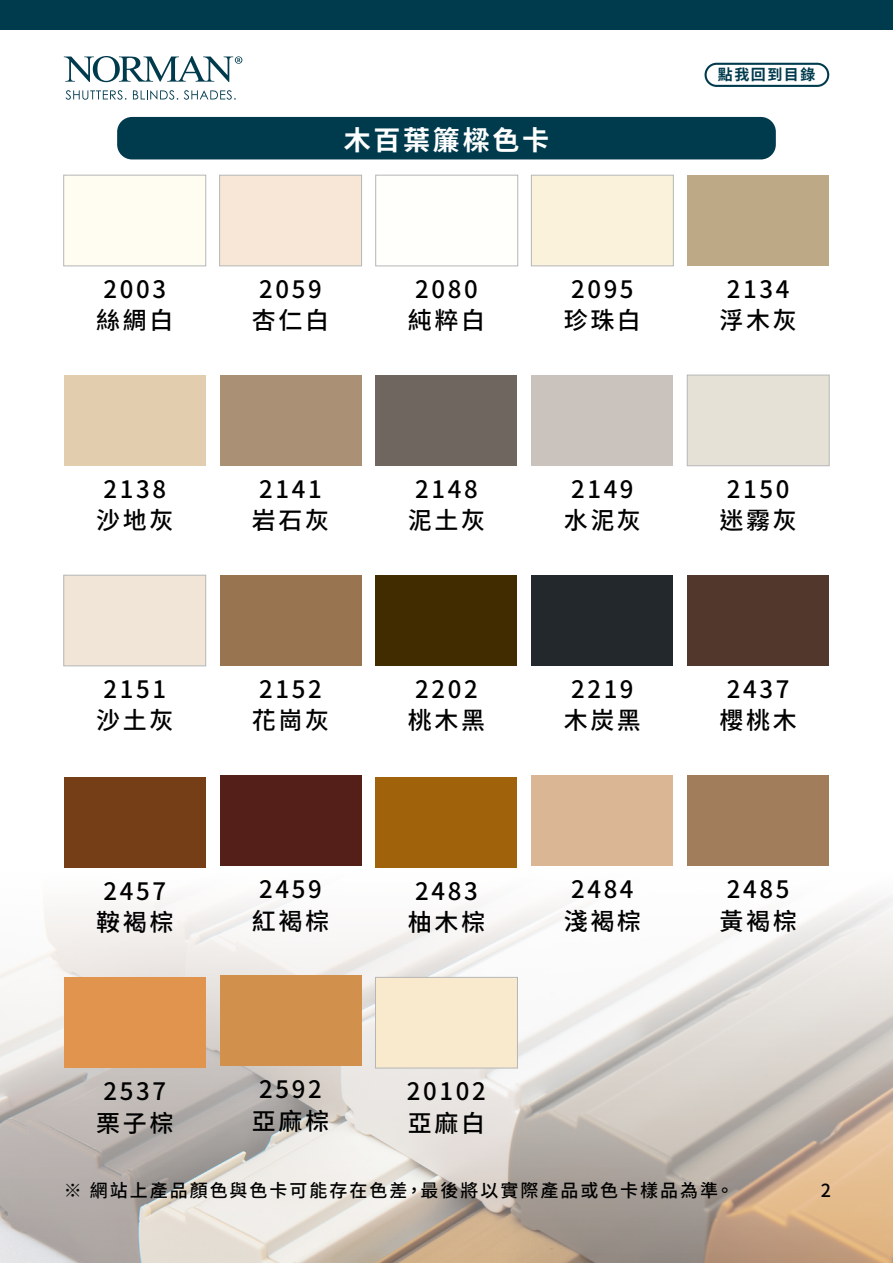
<style>
.page{position:relative;width:893px;height:1263px;background:#fff}
.page>*{position:absolute;margin:0;border:0;box-sizing:border-box;transform-origin:0 0}
.t1{font:700 27px "Noto Sans CJ Ktc";letter-spacing:.1em;color:#fff}
.t2{font:500 24px/31.5px "Noto Sans CJ Ktc";letter-spacing:.11em;color:#000;text-align:center}
.t3{font:500 18px "Noto Sans CJ Ktc";letter-spacing:.11em;color:#000}
.t4{font:700 15px "Noto Sans CJ Ktc";letter-spacing:.1em;color:#003b4d}
</style>
<div class="page">
<svg style="left:66px;top:90px;width:60px;height:10px"></svg>
<svg style="left:133px;top:90px;width:45px;height:10px"></svg>
<svg style="left:184px;top:90px;width:52px;height:10px"></svg>
<svg style="left:64px;top:56px;width:178px;height:26px"></svg>
<div style="left:0;top:0;width:893px;height:30px;background:#003b4d"></div>
<div style="left:117px;top:117px;width:659px;height:42px;background:#003b4d;border-radius:15px"></div>
<img style="left:0;top:894px;width:893px;height:369px">
<div style="left:64px;top:777px;width:142px;height:91px;background:#763e17"></div>
<div style="left:64px;top:977px;width:142px;height:91px;background:#e1944d"></div>
<div style="left:375px;top:777px;width:142px;height:91px;background:#a0620b"></div>
<div style="left:375px;top:977px;width:143px;height:91px;background:#f9eace;border:1px solid #b5b6b6"></div>
<div style="left:687px;top:175px;width:142px;height:91px;background:#bea987"></div>
<div style="left:531px;top:175px;width:142px;height:91px;background:#fbf2db;border:1px solid #b5b6b6"></div>
<div style="left:63px;top:175px;width:143px;height:91px;background:#fffdf1;border:1px solid #b5b6b6"></div>
<div style="left:219px;top:175px;width:143px;height:91px;background:#f8e7d7;border:1px solid #b5b6b6"></div>
<div style="left:687px;top:375px;width:142px;height:91px;background:#e6e1d6;border:1px solid #b5b6b6"></div>
<div style="left:531px;top:375px;width:142px;height:91px;background:#c9c2bd"></div>
<div style="left:64px;top:375px;width:142px;height:91px;background:#e2cdaf"></div>
<div style="left:220px;top:375px;width:142px;height:91px;background:#aa9176"></div>
<div style="left:375px;top:375px;width:142px;height:91px;background:#6f6660"></div>
<div style="left:687px;top:575px;width:142px;height:91px;background:#52382c"></div>
<div style="left:687px;top:775px;width:142px;height:91px;background:#a27d5b"></div>
<div style="left:531px;top:575px;width:142px;height:91px;background:#23282c"></div>
<div style="left:220px;top:775px;width:142px;height:91px;background:#541e19"></div>
<div style="left:220px;top:975px;width:142px;height:91px;background:#d1914c"></div>
<div style="left:64px;top:575px;width:142px;height:91px;background:#f0e5d6;border:1px solid #b5b6b6"></div>
<div style="left:220px;top:575px;width:142px;height:91px;background:#987550"></div>
<div style="left:375px;top:575px;width:142px;height:91px;background:#412c00"></div>
<div style="left:531px;top:775px;width:142px;height:91px;background:#dbb695"></div>
<div style="left:704px;top:63px;width:125px;height:24px;border:2px solid #003b4d;border-radius:11px"></div>
<div style="left:375px;top:175px;width:143px;height:91px;background:#fffffc;border:1px solid #b5b6b6"></div>
<p class="t1" style="left:344px;top:125px;width:207px">木百葉簾樑色卡</p>
<p class="t2" style="left:96px;top:274px;width:79px">2003絲綢白</p>
<p class="t2" style="left:252px;top:274px;width:79px">2059杏仁白</p>
<p class="t2" style="left:408px;top:274px;width:79px">2080純粹白</p>
<p class="t2" style="left:564px;top:274px;width:79px">2095珍珠白</p>
<p class="t2" style="left:96px;top:474px;width:79px">2138沙地灰</p>
<p class="t2" style="left:252px;top:474px;width:79px">2141岩石灰</p>
<p class="t2" style="left:408px;top:474px;width:79px">2148泥土灰</p>
<p class="t2" style="left:564px;top:474px;width:79px">2149水泥灰</p>
<p class="t2" style="left:96px;top:674px;width:79px">2151沙土灰</p>
<p class="t2" style="left:252px;top:674px;width:79px">2152花崗灰</p>
<p class="t2" style="left:408px;top:674px;width:79px">2202桃木黑</p>
<p class="t2" style="left:96px;top:876px;width:79px">2457鞍褐棕</p>
<p class="t2" style="left:96px;top:1076px;width:79px">2537栗子棕</p>
<p class="t2" style="left:252px;top:874px;width:79px">2459紅褐棕</p>
<p class="t2" style="left:252px;top:1074px;width:79px">2592亞麻棕</p>
<p class="t2" style="left:408px;top:876px;width:79px">2483柚木棕</p>
<p class="t2" style="left:407px;top:1076px;width:80px;text-align:left">20102亞麻白</p>
<p class="t2" style="left:564px;top:674px;width:79px">2219木炭黑</p>
<p class="t2" style="left:564px;top:874px;width:79px">2484淺褐棕</p>
<p class="t4" style="left:718px;top:66px;width:99px">點我回到目錄</p>
<p class="t2" style="left:720px;top:274px;width:79px">2134浮木灰</p>
<p class="t2" style="left:720px;top:474px;width:79px">2150迷霧灰</p>
<p class="t2" style="left:720px;top:674px;width:79px">2437櫻桃木</p>
<p class="t2" style="left:720px;top:874px;width:79px">2485黃褐棕</p>
<p class="t3" style="left:64px;top:1180px;width:671px">※ 網站上產品顏色與色卡可能存在色差，最後將以實際產品或色卡樣品為準。</p>
<p class="t3" style="left:821px;top:1180px;width:12px">2</p>
</div>
